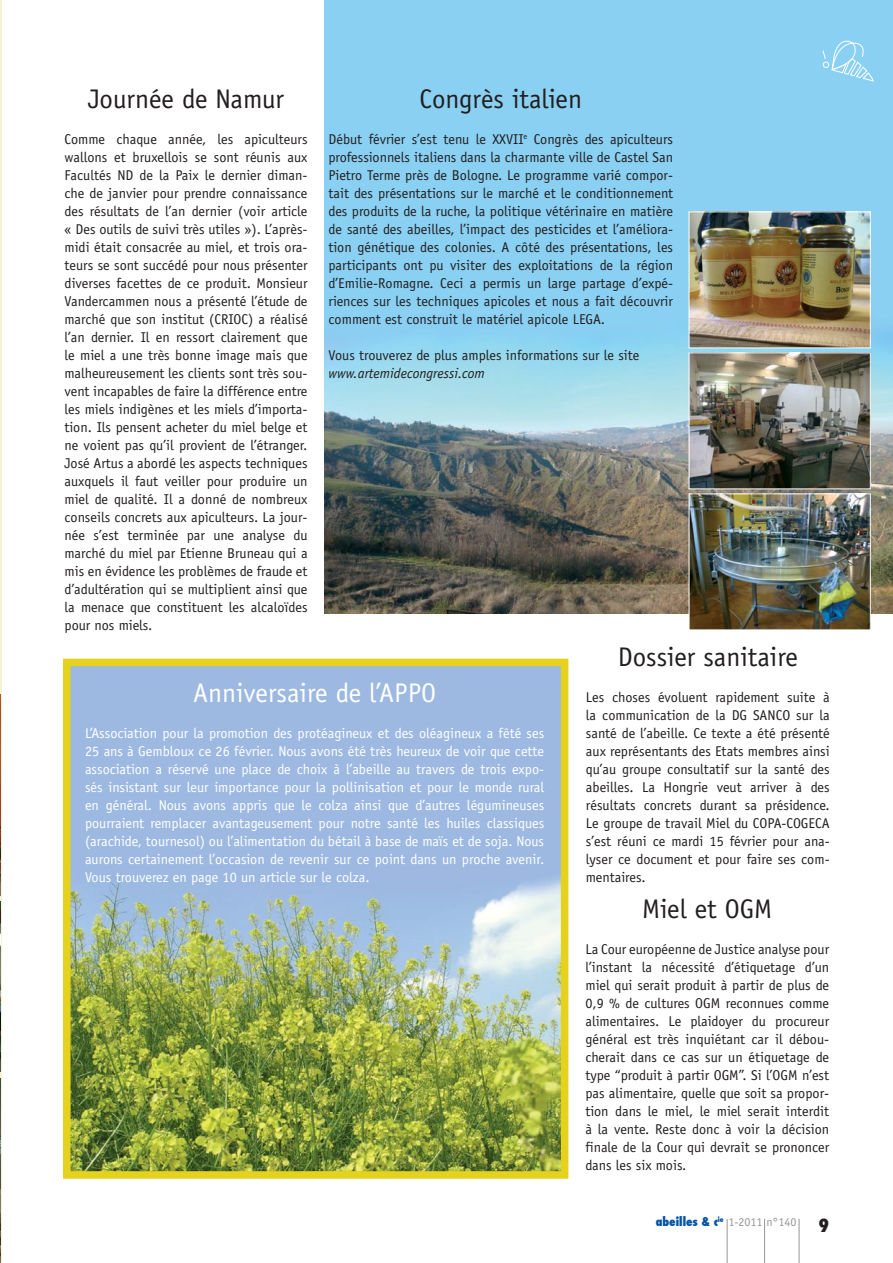
<style>
.page{position:relative;width:893px;height:1263px;background:#fff}
.page>*{position:absolute;margin:0;border:0;box-sizing:border-box;transform-origin:0 0}
.t1{font:27px "Officina Sans";color:#231f20}
.t2{font:27px "Officina Sans";color:#fff}
.t3{font:800 condensed 18px "Futura";color:#231f20}
.t4{font:14.25px/18px "Officina Sans";color:#231f20;text-align:justify}
.t5{font:14.25px/18px "Officina Sans";color:#fff;text-align:justify}
.t6{font:12px "Officina Sans";color:#939598}
.s1{font-style:italic}
.s2{font-family:"Futura";font-weight:800;font-stretch:condensed;color:#0054a6}
</style>
<div class="page">
<hr style="left:727px;top:1219px;width:1px;height:44px;background:#939598">
<hr style="left:764px;top:1219px;width:1px;height:44px;background:#939598">
<hr style="left:799px;top:1219px;width:1px;height:44px;background:#939598">
<hr style="left:0;top:0;width:1px;height:1263px;background:#f7f2d2">
<img style="left:0;top:695px;width:1px;height:200px">
<img style="left:0;top:902px;width:1px;height:170px">
<img style="left:0;top:1078px;width:1px;height:185px">
<img style="left:72px;top:668px;width:487px;height:502px">
<div style="left:63px;top:659px;width:505px;height:520px;border:8px solid #e4d21d"></div>
<img style="left:325px;top:0;width:568px;height:614px">
<img style="left:691px;top:354px;width:178px;height:133px">
<div style="left:689px;top:352px;width:182px;height:137px;border:1px solid #fff"></div>
<img style="left:691px;top:495px;width:178px;height:133px">
<div style="left:689px;top:493px;width:182px;height:137px;border:1px solid #fff"></div>
<img style="left:691px;top:213px;width:178px;height:133px">
<div style="left:689px;top:211px;width:182px;height:137px;border:1px solid #fff"></div>
<svg style="left:822px;top:38px;width:52px;height:44px;background:#99d6f3"></svg>
<p class="t1" style="left:88px;top:83px;width:198px">Journée de Namur</p>
<p class="t4" style="left:65px;top:130px;width:245px">Comme chaque année, les apiculteurs wallons et bruxellois se sont réunis aux Facultés ND de la Paix le dernier diman&shy;che de janvier pour prendre connaissance des résultats de l’an dernier (voir article « Des outils de suivi très utiles »). L’après&shy;midi était consacrée au miel, et trois ora&shy;teurs se sont succédé pour nous présenter diverses facettes de ce produit. Monsieur Vandercammen nous a présenté l’étude de marché que son institut (CRIOC) a réalisé l’an dernier. Il en ressort clairement que le miel a une très bonne image mais que malheureusement les clients sont très sou&shy;vent incapables de faire la différence entre les miels indigènes et les miels d’importa&shy;tion. Ils pensent acheter du miel belge et ne voient pas qu’il provient de l’étranger.<br>José Artus a abordé les aspects techniques auxquels il faut veiller pour produire un miel de qualité. Il a donné de nombreux conseils concrets aux apiculteurs. La jour&shy;née s’est terminée par une analyse du marché du miel par Etienne Bruneau qui a mis en évidence les problèmes de fraude et d’adultération qui se multiplient ainsi que la menace que constituent les alcaloïdes pour nos miels.</p>
<p class="t1" style="left:420px;top:83px;width:164px">Congrès italien</p>
<p class="t4" style="left:328px;top:130px;width:346px">Début février s’est tenu le XXVII<sup>e</sup> Congrès des apiculteurs professionnels italiens dans la charmante ville de Castel San Pietro Terme près de Bologne. Le programme varié compor&shy;tait des présentations sur le marché et le conditionnement des produits de la ruche, la politique vétérinaire en matière de santé des abeilles, l’impact des pesticides et l’améliora&shy;tion génétique des colonies. A côté des présentations, les participants ont pu visiter des exploitations de la région d’Emilie-Romagne. Ceci a permis un large partage d’expé&shy;riences sur les techniques apicoles et nous a fait découvrir comment est construit le matériel apicole LEGA.</p>
<p class="t4" style="left:328px;top:346px;width:312px">Vous trouverez de plus amples informations sur le site <span class="s1">www.artemidecongressi.com</span></p>
<p class="t2" style="left:193px;top:677px;width:245px">Anniversaire de l’APPO</p>
<p class="t5" style="left:85px;top:724px;width:461px">L’Association pour la promotion des protéagineux et des oléagineux a fêté ses 25 ans à Gembloux ce 26 février. Nous avons été très heureux de voir que cette association a réservé une place de choix à l’abeille au travers de trois expo&shy;sés insistant sur leur importance pour la pollinisation et pour le monde rural en général. Nous avons appris que le colza ainsi que d’autres légumineuses pourraient remplacer avantageusement pour notre santé les huiles classiques (arachide, tournesol) ou l’alimentation du bétail à base de maïs et de soja. Nous aurons certainement l’occasion de revenir sur ce point dans un proche avenir.<br>Vous trouverez en page 10 un article sur le colza.</p>
<p class="t1" style="left:618px;top:641px;width:182px">Dossier sanitaire</p>
<p class="t4" style="left:586px;top:688px;width:245px">Les choses évoluent rapidement suite à la communication de la DG SANCO sur la santé de l’abeille. Ce texte a été présenté aux représentants des Etats membres ainsi qu’au groupe consultatif sur la santé des abeilles. La Hongrie veut arriver à des résultats concrets durant sa présidence.<br>Le groupe de travail Miel du COPA-COGECA s’est réuni ce mardi 15 février pour ana&shy;lyser ce document et pour faire ses com&shy;mentaires.</p>
<p class="t1" style="left:642px;top:893px;width:132px">Miel et OGM</p>
<p class="t4" style="left:585px;top:940px;width:245px">La Cour européenne de Justice analyse pour l’instant la nécessité d’étiquetage d’un miel qui serait produit à partir de plus de 0,9 % de cultures OGM reconnues comme alimentaires. Le plaidoyer du procureur général est très inquiétant car il débou&shy;cherait dans ce cas sur un étiquetage de type “produit à partir OGM”. Si l’OGM n’est pas alimentaire, quelle que soit sa propor&shy;tion dans le miel, le miel serait interdit à la vente. Reste donc à voir la décision finale de la Cour qui devrait se prononcer dans les six mois.</p>
<p class="t6" style="left:656px;top:1215px;width:142px"><span class="s2">abeilles &amp; c</span><sup>ie</sup> 1-2011 n°140</p>
<p class="t3" style="left:818px;top:1213px;width:12px">9</p>
</div>
